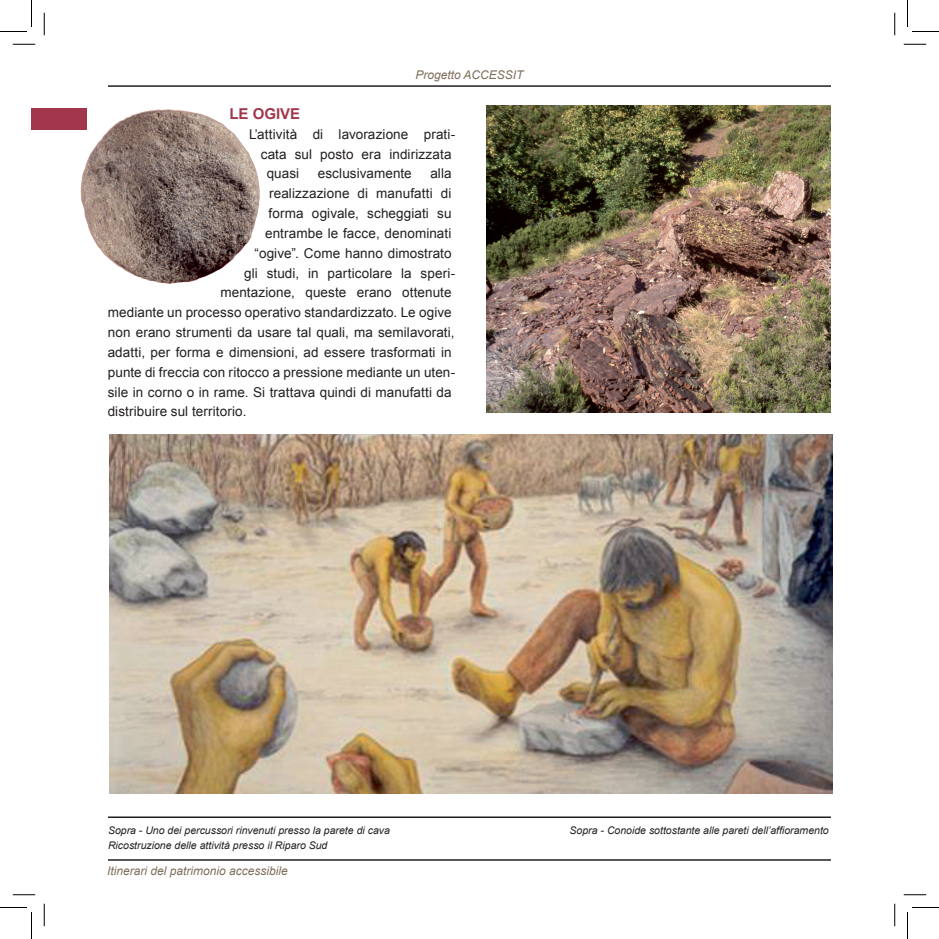
<style>
.page{position:relative;width:939px;height:939px;background:#fff}
.page>*{position:absolute;margin:0;border:0;box-sizing:border-box;transform-origin:0 0}
.t1{font:700 15px "Arial";color:#a2374c}
.t2{font:13.5px "Arial";letter-spacing:.005em;color:#231f20}
.t3{font:italic 12px "Arial";color:#806f5b}
.t4{font:italic 10.5px "Arial";color:#231f20}
</style>
<div class="page">
<hr style="left:108px;top:85px;width:723px;height:2px;background:#231f20">
<div style="left:32px;top:108px;width:55px;height:21px;background:#a2374c"></div>
<hr style="left:108px;top:816px;width:723px;height:2px;background:#231f20">
<hr style="left:108px;top:859px;width:723px;height:2px;background:#231f20">
<img style="left:80px;top:109px;width:180px;height:175px">
<img style="left:486px;top:106px;width:345px;height:307px">
<img style="left:109px;top:434px;width:723px;height:360px">
<svg style="left:13px;top:44px;width:22px;height:1px"></svg>
<svg style="left:904px;top:44px;width:22px;height:1px"></svg>
<svg style="left:13px;top:894px;width:22px;height:1px"></svg>
<svg style="left:904px;top:894px;width:22px;height:1px"></svg>
<svg style="left:44px;top:13px;width:1px;height:22px"></svg>
<svg style="left:44px;top:904px;width:1px;height:22px"></svg>
<svg style="left:894px;top:13px;width:1px;height:22px"></svg>
<svg style="left:894px;top:904px;width:1px;height:22px"></svg>
<svg style="left:0;top:0;width:32px;height:32px"></svg>
<svg style="left:0;top:907px;width:32px;height:32px"></svg>
<svg style="left:907px;top:0;width:32px;height:32px"></svg>
<svg style="left:907px;top:907px;width:32px;height:32px"></svg>
<p class="t3" style="left:415px;top:68px;width:110px">Progetto Accessit</p>
<p class="t1" style="left:229px;top:105px;width:34px">LE OGIVE</p>
<p class="t2" style="left:249px;top:126px;width:208px">L’attività di lavorazione prati-</p>
<p class="t2" style="left:261px;top:146px;width:192px">cata sul posto era indirizzata</p>
<p class="t2" style="left:267px;top:166px;width:34px">quasi</p>
<p class="t2" style="left:318px;top:166px;width:95px">esclusivamente</p>
<p class="t2" style="left:430px;top:166px;width:23px">alla</p>
<p class="t2" style="left:269px;top:186px;width:184px">realizzazione di manufatti di</p>
<p class="t2" style="left:269px;top:206px;width:184px">forma ogivale, scheggiati su</p>
<p class="t2" style="left:265px;top:226px;width:188px">entrambe le facce, denominati</p>
<p class="t2" style="left:255px;top:245px;width:198px">“ogive”. Come hanno dimostrato</p>
<p class="t2" style="left:244px;top:265px;width:213px">gli studi, in particolare la speri-</p>
<p class="t2" style="left:220px;top:285px;width:233px">mentazione, queste erano ottenute</p>
<p class="t2" style="left:108px;top:305px;width:345px">mediante un processo operativo standardizzato. Le ogive</p>
<p class="t2" style="left:108px;top:325px;width:348px">non erano strumenti da usare tal quali, ma semilavorati,</p>
<p class="t2" style="left:108px;top:345px;width:345px">adatti, per forma e dimensioni, ad essere trasformati in</p>
<p class="t2" style="left:108px;top:364px;width:349px">punte di freccia con ritocco a pressione mediante un uten-</p>
<p class="t2" style="left:108px;top:384px;width:345px">sile in corno o in rame. Si trattava quindi di manufatti da</p>
<p class="t2" style="left:108px;top:404px;width:140px">distribuire sul territorio.</p>
<p class="t4" style="left:108px;top:824px;width:283px">Sopra - Uno dei percussori rinvenuti presso la parete di cava</p>
<p class="t4" style="left:570px;top:824px;width:261px">Sopra - Conoide sottostante alle pareti dell’affioramento</p>
<p class="t4" style="left:108px;top:840px;width:221px">Ricostruzione delle attività presso il Riparo Sud</p>
<p class="t3" style="left:107px;top:864px;width:182px">Itinerari del patrimonio accessibile</p>
</div>
